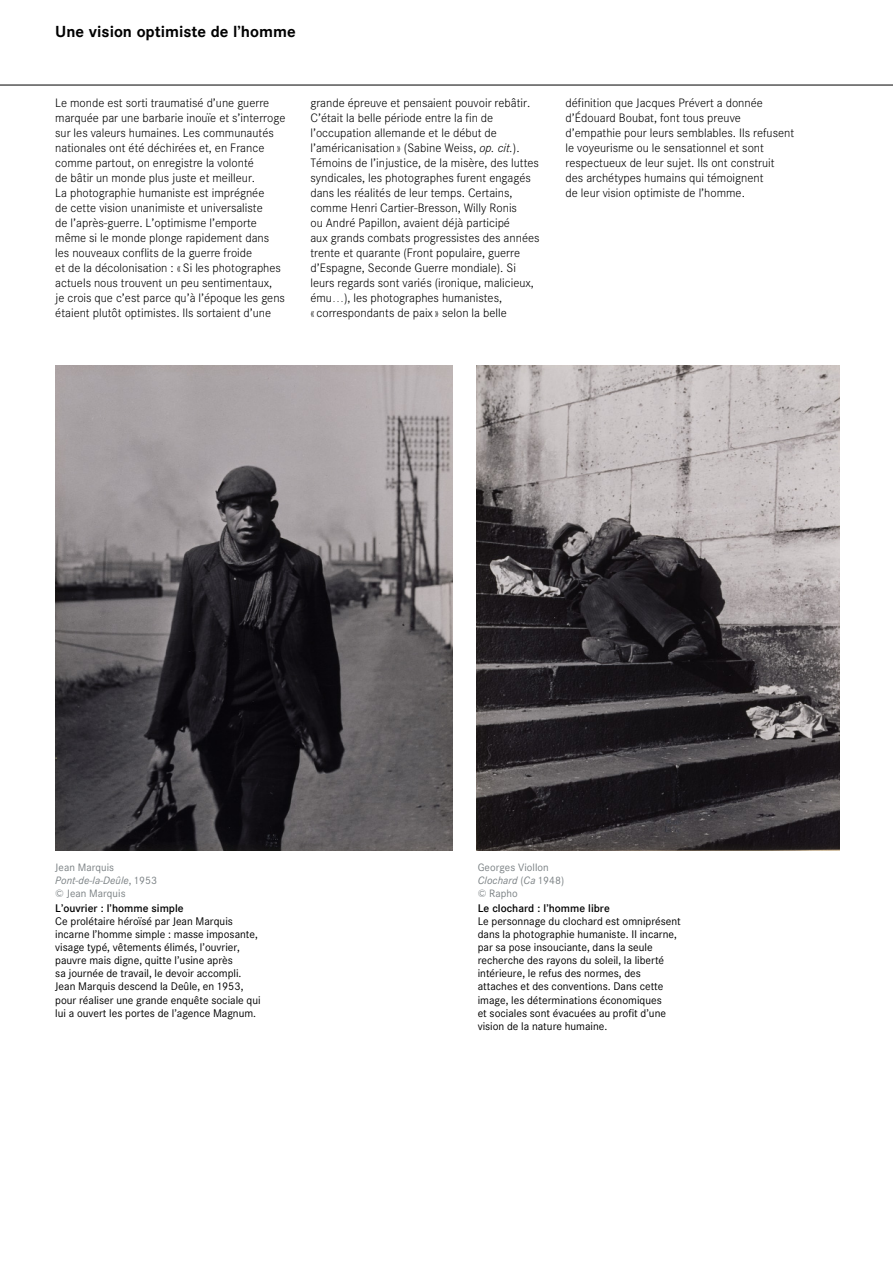
<style>
.page{position:relative;width:893px;height:1263px;background:#fff}
.page>*{position:absolute;margin:0;border:0;box-sizing:border-box;transform-origin:0 0}
.t1{font:700 15.75px "Corporate SBQ3";color:#000}
.t2{font:300 12px/15px "Corporate SBQ3";color:#000}
.t3{font:10.8px/13px "Corporate SBQ3";color:#000}
.t4{font:500 10.8px "Corporate SBQ3";color:#000}
.t5{font:10.5px/12.8px "Corporate SBQ3";letter-spacing:.005em;color:#7a8083}
.s1{font-style:italic}
</style>
<div class="page">
<img style="left:55px;top:366px;width:398px;height:484px">
<img style="left:476px;top:366px;width:364px;height:484px">
<hr style="left:0;top:85px;width:893px;height:1px;background:#000">
<h1 class="t1" style="left:55px;top:27px;width:242px">Une vision optimiste de l’homme</h1>
<p class="t2" style="left:55px;top:96px;width:232px">Le monde est sorti traumatisé d’une guerre marquée par une barbarie inouïe et s’interroge sur les valeurs humaines. Les communautés nationales ont été déchirées et, en France comme partout, on enregistre la volonté<br>de bâtir un monde plus juste et meilleur.<br>La photographie humaniste est imprégnée<br>de cette vision unanimiste et universaliste<br>de l’après-guerre. L’optimisme l’emporte même si le monde plonge rapidement dans les nouveaux conflits de la guerre froide<br>et de la décolonisation : « Si les photographes actuels nous trouvent un peu sentimentaux,<br>je crois que c’est parce qu’à l’époque les gens étaient plutôt optimistes. Ils sortaient d’une</p>
<p class="t2" style="left:310px;top:96px;width:231px">grande épreuve et pensaient pouvoir rebâtir.<br>C’était la belle période entre la fin de l’occupation allemande et le début de l’américanisation » (Sabine Weiss, <span class="s1">op. cit.</span>).<br>Témoins de l’injustice, de la misère, des luttes syndicales, les photographes furent engagés dans les réalités de leur temps. Certains, comme Henri Cartier-Bresson, Willy Ronis<br>ou André Papillon, avaient déjà participé<br>aux grands combats progressistes des années trente et quarante (Front populaire, guerre d’Espagne, Seconde Guerre mondiale). Si leurs regards sont variés (ironique, malicieux, ému…), les photographes humanistes,<br>« correspondants de paix » selon la belle</p>
<p class="t2" style="left:566px;top:96px;width:230px">définition que Jacques Prévert a donnée d’Édouard Boubat, font tous preuve d’empathie pour leurs semblables. Ils refusent le voyeurisme ou le sensationnel et sont respectueux de leur sujet. Ils ont construit des archétypes humains qui témoignent<br>de leur vision optimiste de l’homme.</p>
<p class="t5" style="left:55px;top:862px;width:103px">Jean Marquis<br><span class="s1">Pont-de-la-Deûle</span>, 1953 © Jean Marquis</p>
<p class="t4" style="left:55px;top:905px;width:130px">L’ouvrier : l’homme simple</p>
<p class="t3" style="left:55px;top:916px;width:207px">Ce prolétaire héroïsé par Jean Marquis incarne l’homme simple : masse imposante, visage typé, vêtements élimés, l’ouvrier, pauvre mais digne, quitte l’usine après<br>sa journée de travail, le devoir accompli.<br>Jean Marquis descend la Deûle, en 1953, pour réaliser une grande enquête sociale qui lui a ouvert les portes de l’agence Magnum.</p>
<p class="t5" style="left:478px;top:862px;width:88px">Georges Viollon<br><span class="s1">Clochard</span> (<span class="s1">Ca</span> 1948) © Rapho</p>
<p class="t4" style="left:478px;top:905px;width:134px">Le clochard : l’homme libre</p>
<p class="t3" style="left:478px;top:916px;width:205px">Le personnage du clochard est omniprésent dans la photographie humaniste. Il incarne, par sa pose insouciante, dans la seule recherche des rayons du soleil, la liberté intérieure, le refus des normes, des attaches et des conventions. Dans cette image, les déterminations économiques<br>et sociales sont évacuées au profit d’une vision de la nature humaine.</p>
</div>
